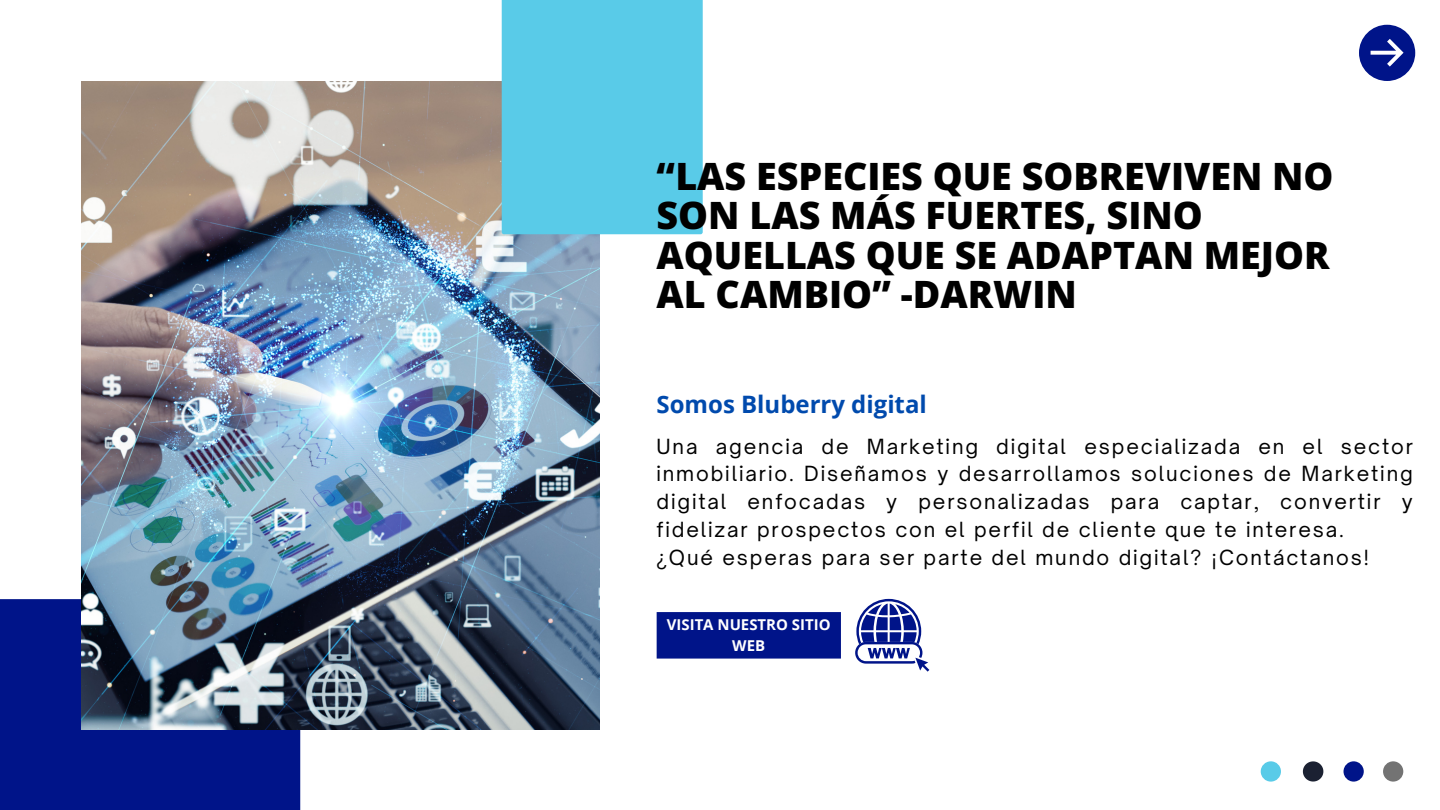
<style>
.page{position:relative;width:1440px;height:810px;background:#fff}
.page>*{position:absolute;margin:0;border:0;box-sizing:border-box;transform-origin:0 0}
.t1{font:800 37.7px/39.3px "Open Sans";color:#000}
.t2{font:700 24px "Open Sans";color:#004aad}
.t3{font:20px/27.8px "Open Sauce One";letter-spacing:.095em;color:#000}
.t4{font:700 15px/20.8px "Open Sans";color:#fff;text-align:center}
</style>
<div class="page">
<div style="left:0;top:599px;width:300px;height:211px;background:#001489"></div>
<img style="left:81px;top:81px;width:518px;height:648px">
<div style="left:1359px;top:25px;width:56px;height:56px;background:#001489;border-radius:50%"></div>
<div style="left:657px;top:612px;width:184px;height:47px;background:#001489"></div>
<svg style="left:1371px;top:39px;width:33px;height:28px"></svg>
<div style="left:502px;top:0;width:201px;height:234px;background:#59cbe8"></div>
<div style="left:1261px;top:761px;width:20px;height:21px;background:#59cbe8;border-radius:50%"></div>
<div style="left:1344px;top:761px;width:20px;height:21px;background:#001489;border-radius:50%"></div>
<div style="left:1383px;top:761px;width:20px;height:21px;background:#737373;border-radius:50%"></div>
<svg style="left:1303px;top:761px;width:20px;height:21px"></svg>
<svg style="left:855px;top:599px;width:74px;height:73px"></svg>
<h1 class="t1" style="left:657px;top:156px;width:679px">“LAS ESPECIES QUE SOBREVIVEN NO<br>SON LAS MÁS FUERTES, SINO<br>AQUELLAS QUE SE ADAPTAN MEJOR<br>AL CAMBIO” -DARWIN</h1>
<p class="t2" style="left:657px;top:388px;width:272px">Somos Bluberry digital</p>
<p class="t3" style="left:657px;top:432px;width:758px">Una agencia de Marketing digital especializada en el sector inmobiliario. Diseñamos y desarrollamos soluciones de Marketing digital enfocadas y personalizadas para captar, convertir y fidelizar prospectos con el perfil de cliente que te interesa.<br>¿Qué esperas para ser parte del mundo digital? ¡Contáctanos!</p>
<p class="t4" style="left:667px;top:614px;width:165px">VISITA NUESTRO SITIO<br>WEB</p>
</div>
